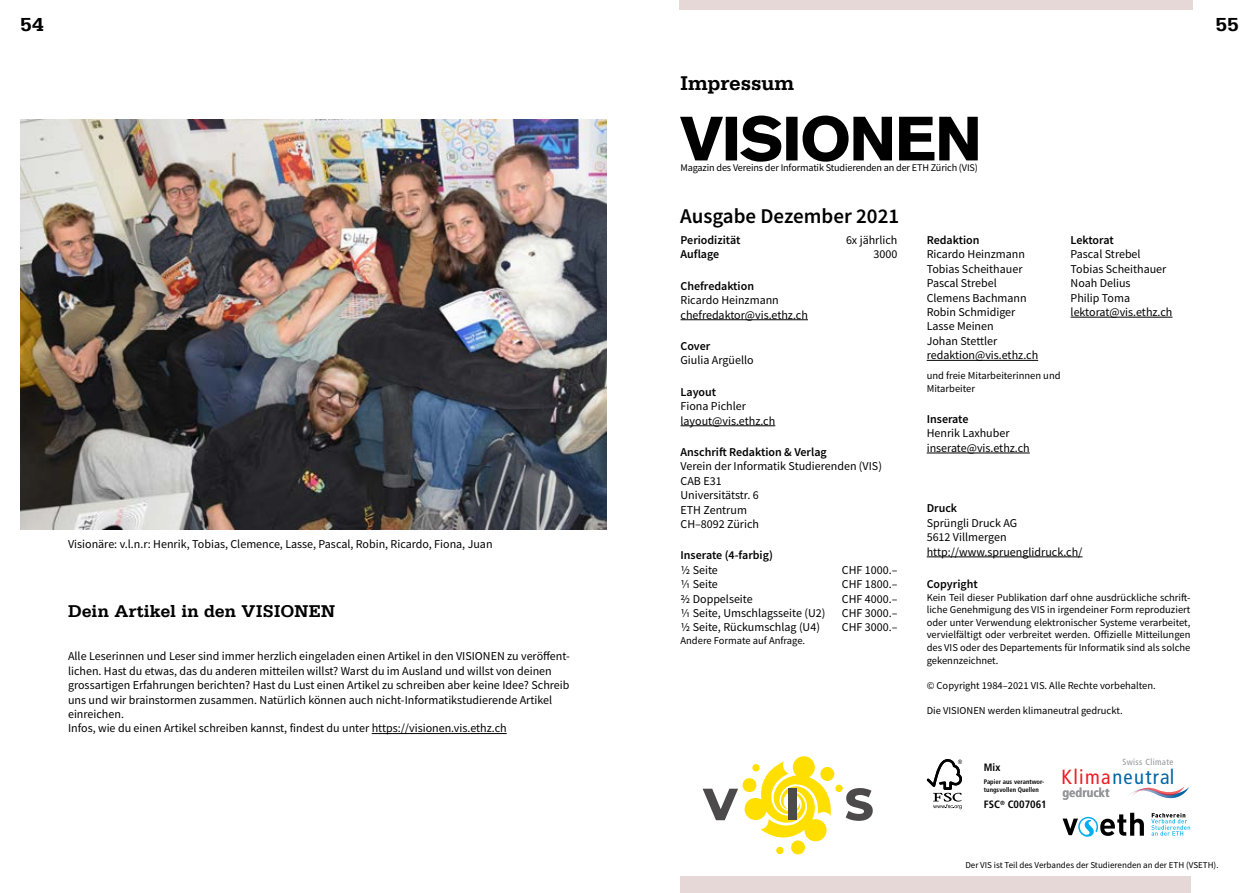
<style>
.page{position:relative;width:1259px;height:893px;background:#fff}
.page>*{position:absolute;margin:0;border:0;box-sizing:border-box;transform-origin:0 0}
.t1{font:600 21px "Source Sans Pro";color:#000}
.t2{font:700 21px "Serifa Std";letter-spacing:-.005em;color:#000}
.t3{font:condensed 20.4px "Frutiger";letter-spacing:.065em;color:#0066a6}
.t4{font:700 19.95px "Serifa Std";color:#000;scale:1.05 1}
.t5{font:700 18px "Serifa Std";letter-spacing:-.005em;color:#000}
.t6{font:700 condensed 12.6px "Frutiger";letter-spacing:.005em;color:#939598}
.t7{font:12px/14.4px "Source Sans Pro";color:#000}
.t8{font:600 12px "Source Sans Pro";color:#000}
.t9{font:700 condensed 10.65px "Frutiger";color:#000}
.t10{font:10.5px/12.6px "Source Sans Pro";color:#000;text-align:justify}
.t11{font:10.2px "Source Sans Pro";letter-spacing:-.015em;color:#000}
.t12{font:9px "Source Sans Pro";color:#000}
.t13{font:condensed 8.85px "Frutiger";letter-spacing:.04em;color:#939598}
.t14{font:700 condensed 6.6px/7.9px "Frutiger";color:#000}
.s1{color:#ed1d24}
</style>
<div class="page">
<svg style="left:926px;top:759px;width:36px;height:50px"></svg>
<svg style="left:680px;top:116px;width:297px;height:46px"></svg>
<svg style="left:702px;top:756px;width:170px;height:99px"></svg>
<svg style="left:1129px;top:787px;width:60px;height:12px"></svg>
<svg style="left:1062px;top:813px;width:82px;height:24px"></svg>
<svg style="left:1151px;top:813px;width:39px;height:23px"></svg>
<hr style="left:680px;top:319px;width:128px;height:1px;background:#000">
<hr style="left:680px;top:425px;width:95px;height:1px;background:#000">
<hr style="left:926px;top:360px;width:112px;height:1px;background:#000">
<hr style="left:926px;top:453px;width:103px;height:1px;background:#000">
<hr style="left:926px;top:557px;width:156px;height:1px;background:#000">
<hr style="left:1070px;top:317px;width:102px;height:1px;background:#000">
<hr style="left:372px;top:733px;width:135px;height:1px;background:#000">
<img style="left:20px;top:119px;width:586px;height:411px">
<div style="left:680px;top:876px;width:511px;height:17px;background:#e5d8d6"></div>
<div style="left:679px;top:0;width:513px;height:10px;background:#e5d8d6"></div>
<h3 class="t4" style="left:20px;top:13px;width:24px">54</h3>
<h3 class="t4" style="left:1215px;top:13px;width:24px">55</h3>
<h1 class="t2" style="left:680px;top:71px;width:116px">Impressum</h1>
<p class="t7" style="left:68px;top:537px;width:426px">Visionäre: v.l.n.r: Henrik, Tobias, Clemence, Lasse, Pascal, Robin, Ricardo, Fiona, Juan</p>
<h3 class="t5" style="left:68px;top:601px;width:269px">Dein Artikel in den VISIONEN</h3>
<p class="t7" style="left:68px;top:649px;width:503px">Alle Leserinnen und Leser sind immer herzlich eingeladen einen Artikel in den VISIONEN zu veröffent&shy;lichen. Hast du etwas, das du anderen mitteilen willst? Warst du im Ausland und willst von deinen grossartigen Erfahrungen berichten? Hast du Lust einen Artikel zu schreiben aber keine Idee? Schreib uns und wir brainstormen zusammen. Natürlich können auch nicht-Informatikstudierende Artikel einreichen.<br>Infos, wie du einen Artikel schreiben kannst, findest du unter https://visionen.vis.ethz.ch</p>
<p class="t11" style="left:680px;top:161px;width:299px">Magazin des Vereins der Informatik Studierenden an der ETH Zürich (VIS)</p>
<h1 class="t1" style="left:680px;top:202px;width:221px">Ausgabe Dezember 2021</h1>
<p class="t8" style="left:680px;top:232px;width:61px">Periodizität</p>
<p class="t7" style="left:846px;top:233px;width:53px">6x jährlich</p>
<p class="t8" style="left:680px;top:246px;width:40px">Auflage</p>
<p class="t7" style="left:873px;top:247px;width:25px">3000</p>
<p class="t8" style="left:680px;top:278px;width:75px">Chefredaktion</p>
<p class="t7" style="left:680px;top:293px;width:129px">Ricardo Heinzmann chefredaktor@vis.ethz.ch</p>
<p class="t8" style="left:680px;top:338px;width:31px">Cover</p>
<p class="t7" style="left:680px;top:353px;width:75px">Giulia Argüello</p>
<p class="t8" style="left:680px;top:384px;width:37px">Layout</p>
<p class="t7" style="left:680px;top:399px;width:96px">Fiona Pichler layout@vis.ethz.ch</p>
<p class="t8" style="left:680px;top:444px;width:148px">Anschrift Redaktion &amp; Verlag</p>
<p class="t7" style="left:680px;top:459px;width:203px">Verein der Informatik Studierenden (VIS)<br>CAB E31<br>Universitätstr. 6<br>ETH Zentrum<br>CH–8092 Zürich</p>
<p class="t8" style="left:680px;top:547px;width:94px">Inserate (4-farbig)</p>
<p class="t7" style="left:680px;top:562px;width:39px">1/2 Seite</p>
<p class="t7" style="left:842px;top:562px;width:57px">CHF 1000.–</p>
<p class="t7" style="left:680px;top:577px;width:39px">1/1 Seite</p>
<p class="t7" style="left:842px;top:577px;width:57px">CHF 1800.–</p>
<p class="t7" style="left:680px;top:591px;width:74px">2/2 Doppelseite</p>
<p class="t7" style="left:842px;top:591px;width:57px">CHF 4000.–</p>
<p class="t7" style="left:680px;top:606px;width:146px">1/1 Seite, Umschlagsseite (U2)</p>
<p class="t7" style="left:842px;top:606px;width:57px">CHF 3000.–</p>
<p class="t7" style="left:680px;top:620px;width:141px">1/2 Seite, Rückumschlag (U4)</p>
<p class="t7" style="left:842px;top:620px;width:57px">CHF 3000.–</p>
<p class="t10" style="left:680px;top:634px;width:126px">Andere Formate auf Anfrage.</p>
<p class="t8" style="left:926px;top:232px;width:54px">Redaktion</p>
<p class="t7" style="left:926px;top:247px;width:113px">Ricardo Heinzmann<br>Tobias Scheithauer<br>Pascal Strebel<br>Clemens Bachmann<br>Robin Schmidiger<br>Lasse Meinen<br>Johan Stettler redaktion@vis.ethz.ch</p>
<p class="t10" style="left:926px;top:369px;width:135px">und freie Mitarbeiterinnen und<br>Mitarbeiter</p>
<p class="t8" style="left:926px;top:411px;width:43px">Inserate</p>
<p class="t7" style="left:926px;top:426px;width:105px">Henrik Laxhuber inserate@vis.ethz.ch</p>
<p class="t8" style="left:1070px;top:232px;width:45px">Lektorat</p>
<p class="t7" style="left:1070px;top:247px;width:103px">Pascal Strebel<br>Tobias Scheithauer<br>Noah Delius<br>Philip Toma lektorat@vis.ethz.ch</p>
<p class="t8" style="left:926px;top:501px;width:32px">Druck</p>
<p class="t7" style="left:926px;top:516px;width:157px">Sprüngli Druck AG<br>5612 Villmergen http://www.spruenglidruck.ch/</p>
<p class="t8" style="left:926px;top:576px;width:53px">Copyright</p>
<p class="t10" style="left:926px;top:591px;width:265px">Kein Teil dieser Publikation darf ohne ausdrückliche schrift&shy;liche Genehmigung des VIS in irgendeiner Form reproduziert oder unter Verwendung elektronischer Systeme verarbeitet, vervielfältigt oder verbreitet werden. Offizielle Mitteilungen des VIS oder des Departements für Informatik sind als solche gekennzeichnet.</p>
<p class="t10" style="left:926px;top:679px;width:231px">© Copyright 1984–2021 VIS. Alle Rechte vorbehalten.</p>
<p class="t10" style="left:926px;top:704px;width:197px">Die VISIONEN werden klimaneutral gedruckt.</p>
<p class="t9" style="left:984px;top:761px;width:18px">Mix</p>
<p class="t14" style="left:984px;top:778px;width:62px">Papier aus verantwor&shy;tungsvollen Quellen</p>
<p class="t9" style="left:984px;top:798px;width:64px">FSC<sup>®</sup> C007061</p>
<p class="t13" style="left:1122px;top:757px;width:52px">Swiss Climate</p>
<h2 class="t3" style="left:1061px;top:765px;width:114px"><span class="s1">Klima</span>neutral</h2>
<p class="t6" style="left:1062px;top:785px;width:49px">gedruckt</p>
<p class="t12" style="left:965px;top:859px;width:255px">Der VIS ist Teil des Verbandes der Studierenden an der ETH (VSETH).</p>
</div>
